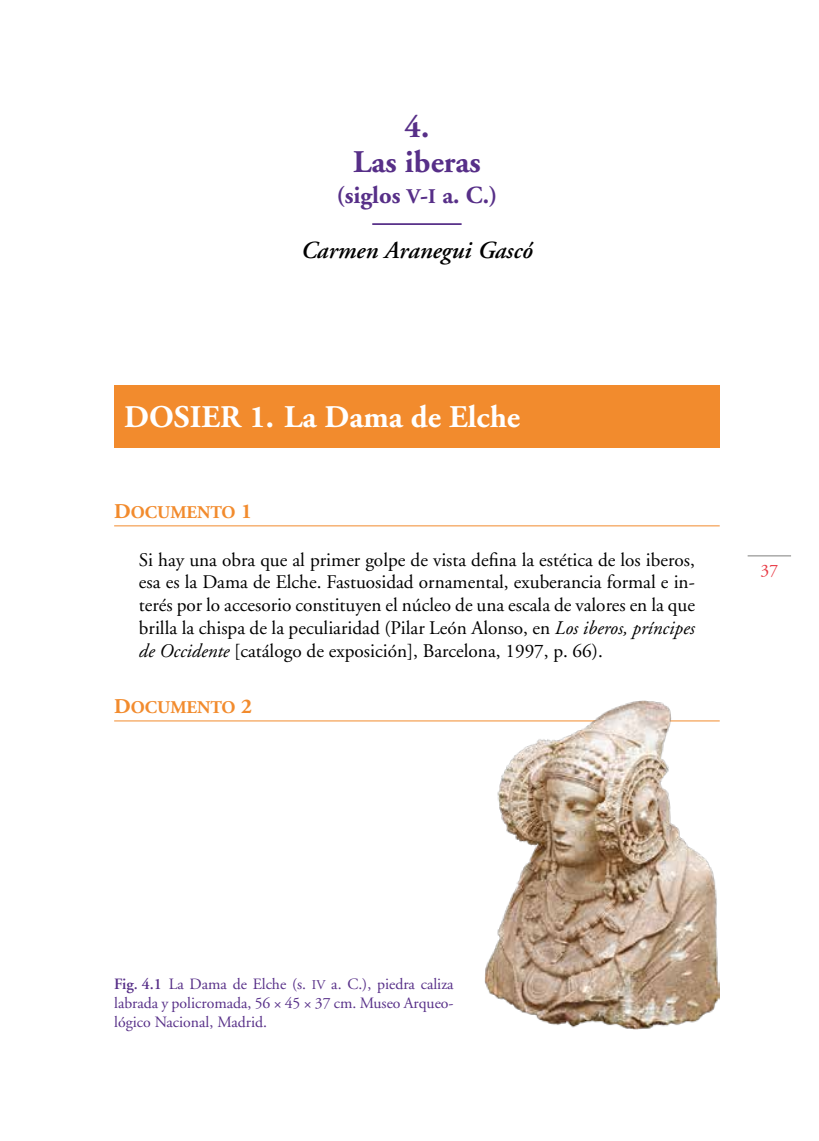
<style>
.page{position:relative;width:819px;height:1141px;background:#fff}
.page>*{position:absolute;margin:0;border:0;box-sizing:border-box;transform-origin:0 0}
.t1{font:700 31.5px "Adobe Garamond";color:#fff}
.t2{font:700 31.5px/35px "Adobe Garamond";color:#572f88;text-align:center}
.t3{font:italic 600 24.5px "Adobe Garamond";color:#000}
.t4{font:700 24.5px "Adobe Garamond";color:#572f88}
.t5{font:19.25px/22.8px "Adobe Garamond";color:#000;text-align:justify}
.t6{font:17.85px "Adobe Garamond Bold SC850";color:#f28b2d}
.t7{font:17.5px "Adobe Garamond Regular SC850";color:#e83843}
.t8{font:15.75px/18.9px "Adobe Garamond";color:#572f88;text-align:justify}
.s1{font-family:"Adobe Garamond Bold SC850";font-weight:400;font-size:20.82px}
.s2{font-family:"Adobe Garamond Bold SC850";font-weight:400}
.s3{font-size:21px}
.s4{font-style:italic}
.s5{font-weight:600}
.s6{font-family:"Adobe Garamond Regular SC850";font-size:13.47px}
</style>
<div class="page">
<hr style="left:747px;top:555px;width:44px;height:1px;background:#9d9d9c">
<div style="left:114px;top:385px;width:605px;height:63px;background:#f28b2d"></div>
<hr style="left:372px;top:223px;width:89px;height:2px;background:#572f88">
<hr style="left:114px;top:525px;width:605px;height:1px;background:#f28b2d">
<hr style="left:114px;top:720px;width:605px;height:1px;background:#f28b2d">
<img style="left:484px;top:700px;width:235px;height:329px">
<h1 class="t2" style="left:353px;top:110px;width:129px">4.<br>Las iberas</h1>
<p class="t4" style="left:336px;top:182px;width:163px">(siglos <span class="s1">V</span><span class="s2">-</span><span class="s1">I</span> a. C.)</p>
<p class="t3" style="left:301px;top:237px;width:233px">Carmen Aranegui Gascó</p>
<h1 class="t1" style="left:124px;top:400px;width:397px">DOSIER 1. La Dama de Elche</h1>
<p class="t6" style="left:114px;top:503px;width:139px"><span class="s3">D</span>OCUMENTO <span class="s3">1</span></p>
<p class="t5" style="left:139px;top:549px;width:557px">Si hay una obra que al primer golpe de vista defina la estética de los iberos, esa es la Dama de Elche. Fastuosidad ornamental, exuberancia formal e in&shy;terés por lo accesorio constituyen el núcleo de una escala de valores en la que brilla la chispa de la peculiaridad (Pilar León Alonso, en <span class="s4">Los iberos, príncipes de Occidente</span> [catálogo de exposición], Barcelona, 1997, p. 66).</p>
<p class="t6" style="left:114px;top:698px;width:139px"><span class="s3">D</span>OCUMENTO <span class="s3">2</span></p>
<p class="t7" style="left:760px;top:561px;width:19px">37</p>
<p class="t8" style="left:114px;top:975px;width:341px"><span class="s5">Fig. 4.1</span> La Dama de Elche (s. <span class="s6">iv</span> a. C.), piedra caliza labrada y policromada, 56 × 45 × 37 cm. Museo Arqueo&shy;lógico Nacional, Madrid.</p>
</div>
